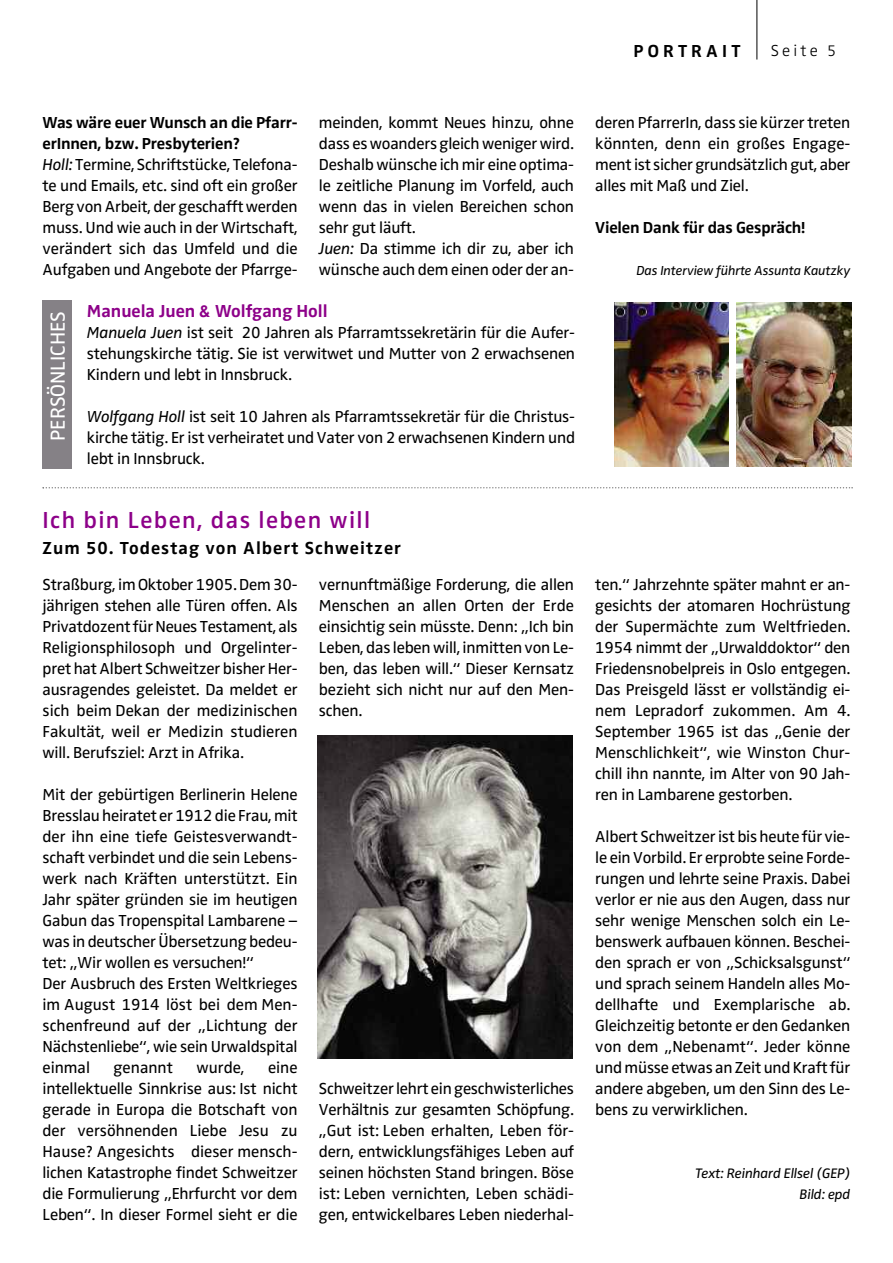
<style>
.page{position:relative;width:893px;height:1263px;background:#fff}
.page>*{position:absolute;margin:0;border:0;box-sizing:border-box;transform-origin:0 0}
.t1{font:24px "Zwo Semi Bold LF";letter-spacing:.055em;color:#8d0089}
.t2{font:21px "Zwo";color:#fff}
.t3{font:700 18px "Zwo";letter-spacing:.055em;color:#000}
.t4{font:700 18px "Zwo";color:#8d0089}
.t5{font:700 18px "Zwo";letter-spacing:.23em;color:#000}
.t6{font:16.5px/21px "Zwo";letter-spacing:-.01em;color:#000;text-align:justify}
.t7{font:700 16.5px "Zwo";letter-spacing:-.01em;color:#000}
.t8{font:16.5px "Zwo Light LF";letter-spacing:.19em;color:#000}
.t9{font:italic 14.25px/21px "Zwo";letter-spacing:-.01em;color:#000;text-align:right}
.t10{font:italic 13.5px "Zwo";letter-spacing:-.01em;color:#000}
.s1{font-weight:700}
.s2{font-style:italic}
</style>
<div class="page">
<div style="left:43px;top:300px;width:29px;height:169px;background:#858186"></div>
<hr style="left:756px;top:0;width:1px;height:60px;background:#000">
<img style="left:736px;top:302px;width:115px;height:164px">
<svg style="left:43px;top:487px;width:810px;height:1px"></svg>
<img style="left:614px;top:302px;width:115px;height:164px">
<img style="left:318px;top:735px;width:254px;height:323px">
<p class="t5" style="left:633px;top:41px;width:109px">PORTRAIT</p>
<p class="t8" style="left:771px;top:41px;width:67px">Seite 5</p>
<p class="t6" style="left:43px;top:112px;width:257px;text-align:left"><span class="s1">Was wäre euer Wunsch an die Pfarr&shy;erInnen, bzw. Presbyterien?<br></span><span class="s2">Holl:</span> Termine, Schriftstücke, Telefona&shy;te und Emails, etc. sind oft ein großer Berg vonArbeit, der geschafftwerden muss. Und wie auch in der Wirtschaft, verändert sich das Umfeld und die Aufgaben und Angebote der Pfarrge-</p>
<p class="t6" style="left:319px;top:112px;width:257px;text-align:left">meinden, kommt Neues hinzu, ohne dass eswoanders gleichwenigerwird.<br>Deshalb wünsche ich mir eine optima&shy;le zeitliche Planung im Vorfeld, auch wenn das in vielen Bereichen schon sehr gut läuft.<br><span class="s2">Juen:</span> Da stimme ich dir zu, aber ich wünsche auch dem einen oder der an-</p>
<p class="t6" style="left:595px;top:112px;width:257px">deren PfarrerIn, dass sie kürzer treten könnten, denn ein großes Engage&shy;mentist sichergrundsätzlichgut, aber alles mit Maß und Ziel.</p>
<p class="t7" style="left:595px;top:218px;width:212px">Vielen Dank für das Gespräch!</p>
<p class="t10" style="left:636px;top:263px;width:216px">Das Interview führte Assunta Kautzky</p>
<p class="t2" style="left:47px;top:441px;width:132px;rotate:-90deg">PERSÖNLICHES</p>
<p class="t4" style="left:87px;top:301px;width:242px">Manuela Juen &amp; Wolfgang Holl</p>
<p class="t6" style="left:87px;top:322px;width:490px"><span class="s2">Manuela Juen</span> ist seit 20 Jahren als Pfarramtssekretärin für die Aufer&shy;stehungskirche tätig. Sie ist verwitwet und Mutter von 2 erwachsenen Kindern und lebt in Innsbruck.</p>
<p class="t6" style="left:87px;top:406px;width:490px"><span class="s2">Wolfgang Holl</span> ist seit 10 Jahren als Pfarramtssekretär für die Christus&shy;kirche tätig. Er ist verheiratet und Vater von 2 erwachsenen Kindern und lebt in Innsbruck.</p>
<h1 class="t1" style="left:43px;top:508px;width:329px">Ich bin Leben, das leben will</h1>
<p class="t3" style="left:43px;top:538px;width:360px">Zum 50. Todestag von Albert Schweitzer</p>
<p class="t6" style="left:43px;top:574px;width:257px">Straßburg, im Oktober1905.Dem 30- jährigen stehen alle Türen offen. Als PrivatdozentfürNeues Testament, als Religionsphilosoph und Orgelinter&shy;pret hat Albert Schweitzer bisher Her&shy;ausragendes geleistet. Da meldet er sich beim Dekan der medizinischen Fakultät, weil er Medizin studieren will. Berufsziel: Arzt in Afrika.</p>
<p class="t6" style="left:43px;top:784px;width:257px;text-align:left">Mit der gebürtigen Berlinerin Helene Bresslau heiratet er1912die Frau, mit der ihn eine tiefe Geistesverwandt&shy;schaft verbindet und die sein Lebens&shy;werk nach Kräften unterstützt. Ein Jahr später gründen sie im heutigen Gabun das Tropenspital Lambarene – was in deutscherÜbersetzung bedeu&shy;tet: „Wir wollen es versuchen!“<br>Der Ausbruch des Ersten Weltkrieges im August 1914 löst bei dem Men&shy;schenfreund auf der „Lichtung der Nächstenliebe“, wie sein Urwaldspital einmal</p>
<p class="t6" style="left:114px;top:1057px;width:61px">genannt</p>
<p class="t6" style="left:196px;top:1057px;width:50px">wurde,</p>
<p class="t6" style="left:42px;top:1057px;width:257px;text-indent:226px">eine intellektuelle Sinnkrise aus: Ist nicht gerade in Europa die Botschaft von der versöhnenden Liebe Jesu zu Hause? Angesichts dieser mensch&shy;lichen Katastrophe findet Schweitzer die Formulierung „Ehrfurcht vor dem Leben“. In dieser Formel sieht er die</p>
<p class="t6" style="left:319px;top:574px;width:257px">vernunftmäßige Forderung, die allen Menschen an allen Orten der Erde einsichtig sein müsste. Denn: „Ich bin Leben, das lebenwill, inmitten von Le&shy;ben, das leben will.“ Dieser Kernsatz bezieht sich nicht nur auf den Men&shy;schen.</p>
<p class="t6" style="left:319px;top:1078px;width:257px">Schweitzerlehrt ein geschwisterliches Verhältnis zur gesamten Schöpfung. „Gut ist: Leben erhalten, Leben för&shy;dern, entwicklungsfähiges Leben auf seinen höchsten Stand bringen. Böse ist: Leben vernichten, Leben schädi&shy;gen, entwickelbares Leben niederhal-</p>
<p class="t6" style="left:595px;top:574px;width:257px">ten.“ Jahrzehnte später mahnt er an&shy;gesichts der atomaren Hochrüstung der Supermächte zum Weltfrieden.<br>1954 nimmt der „Urwalddoktor“ den Friedensnobelpreis in Oslo entgegen.<br>Das Preisgeld lässt er vollständig ei&shy;nem Lepradorf zukommen. Am 4.<br>September 1965 ist das „Genie der Menschlichkeit“, wie Winston Chur&shy;chill ihn nannte, im Alter von 90 Jah&shy;ren in Lambarene gestorben.</p>
<p class="t6" style="left:595px;top:826px;width:257px">Albert Schweitzerist bis heute für vie&shy;le ein Vorbild. Er erprobte seine Forde&shy;rungen und lehrte seine Praxis. Dabei verlor er nie aus den Augen, dass nur sehr wenige Menschen solch ein Le&shy;benswerk aufbauen können. Beschei&shy;den sprach er von „Schicksalsgunst“ und sprach seinem Handeln alles Mo&shy;dellhafte und Exemplarische ab.<br>Gleichzeitig betonte er den Gedanken von dem „Nebenamt“. Jeder könne und müsse etwas an Zeit und Kraftfür andere abgeben, um den Sinn des Le&shy;bens zu verwirklichen.</p>
<p class="t9" style="left:695px;top:1162px;width:157px">Text: Reinhard Ellsel (GEP)<br>Bild: epd</p>
</div>
